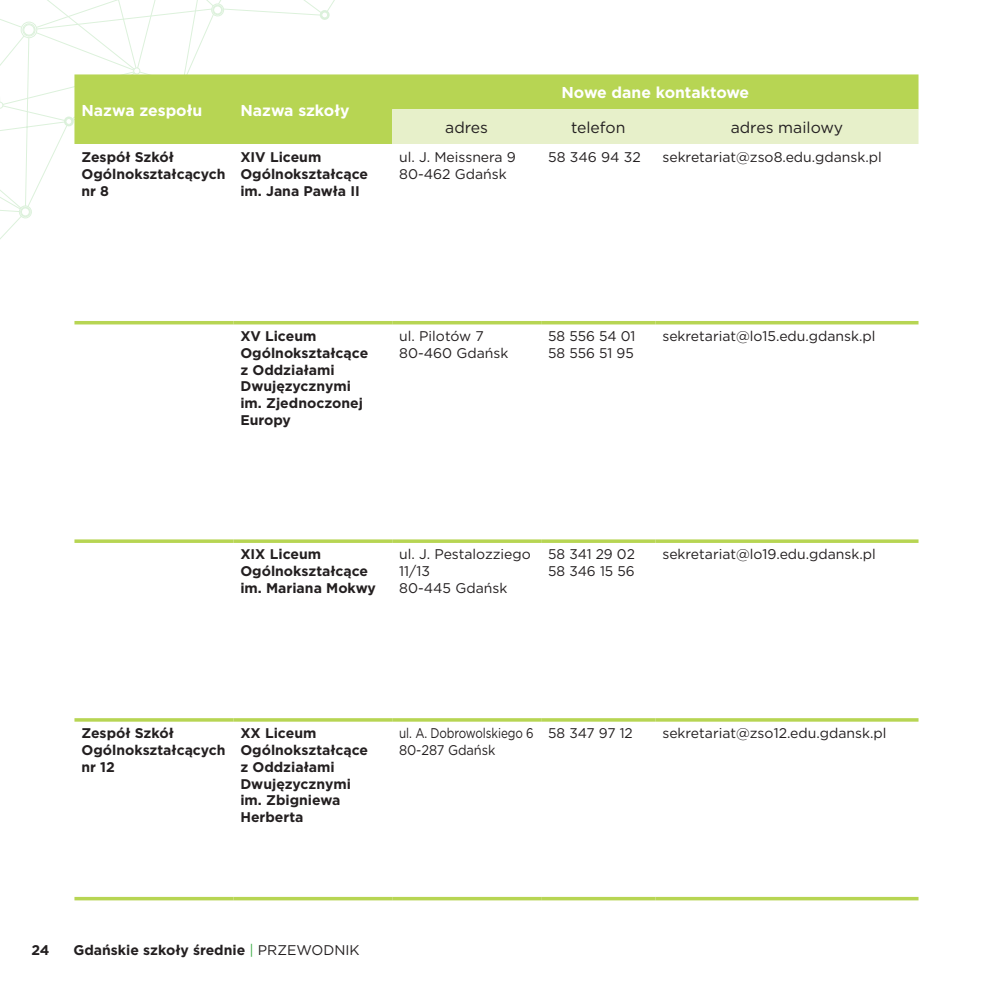
<style>
.page{position:relative;width:993px;height:993px;background:#fff}
.page>*{position:absolute;margin:0;border:0;box-sizing:border-box;transform-origin:0 0}
.t1{font:700 15.75px "Gotham";color:#fff}
.t2{font:15.75px "Gotham";color:#231f20}
.t3{font:700 14px/16.8px "Gotham";color:#231f20}
.t4{font:14px/16.8px "Gotham";color:#231f20}
.t5{font:14px/16.8px "Gotham";color:#231f20;scale:.83 1}
.s1{font-weight:400;color:#40ae49}
.s2{font-weight:400}
</style>
<div class="page">
<svg style="left:0;top:91px;width:67px;height:48px"></svg>
<svg style="left:63px;top:116px;width:11px;height:11px"></svg>
<svg style="left:0;top:101px;width:3px;height:8px"></svg>
<svg style="left:0;top:0;width:335px;height:91px"></svg>
<svg style="left:0;top:205px;width:32px;height:34px"></svg>
<div style="left:74px;top:74px;width:844px;height:70px;background:#b7d553"></div>
<div style="left:392px;top:109px;width:526px;height:35px;background:#e7f0ca"></div>
<hr style="left:74px;top:321px;width:159px;height:3px;background:#b7d553">
<hr style="left:233px;top:321px;width:159px;height:3px;background:#b7d553">
<hr style="left:392px;top:321px;width:149px;height:3px;background:#b7d553">
<hr style="left:541px;top:321px;width:114px;height:3px;background:#b7d553">
<hr style="left:655px;top:321px;width:263px;height:3px;background:#b7d553">
<hr style="left:74px;top:539px;width:159px;height:3px;background:#b7d553">
<hr style="left:233px;top:539px;width:159px;height:3px;background:#b7d553">
<hr style="left:392px;top:539px;width:149px;height:3px;background:#b7d553">
<hr style="left:541px;top:539px;width:114px;height:3px;background:#b7d553">
<hr style="left:655px;top:539px;width:263px;height:3px;background:#b7d553">
<hr style="left:74px;top:718px;width:159px;height:3px;background:#b7d553">
<hr style="left:233px;top:718px;width:159px;height:3px;background:#b7d553">
<hr style="left:392px;top:718px;width:149px;height:3px;background:#b7d553">
<hr style="left:541px;top:718px;width:114px;height:3px;background:#b7d553">
<hr style="left:655px;top:718px;width:263px;height:3px;background:#b7d553">
<svg style="left:74px;top:896px;width:159px;height:4px"></svg>
<svg style="left:233px;top:896px;width:159px;height:4px"></svg>
<svg style="left:392px;top:896px;width:149px;height:4px"></svg>
<svg style="left:541px;top:896px;width:114px;height:4px"></svg>
<svg style="left:655px;top:896px;width:263px;height:4px"></svg>
<p class="t1" style="left:81px;top:99px;width:122px">Nazwa zespołu</p>
<p class="t1" style="left:240px;top:99px;width:111px">Nazwa szkoły</p>
<p class="t1" style="left:561px;top:82px;width:189px">Nowe dane kontaktowe</p>
<p class="t2" style="left:445px;top:117px;width:44px">adres</p>
<p class="t2" style="left:571px;top:117px;width:56px">telefon</p>
<p class="t2" style="left:730px;top:117px;width:114px">adres mailowy</p>
<p class="t3" style="left:81px;top:149px;width:146px">Zespół Szkół<br>Ogólnokształcących nr 8</p>
<p class="t3" style="left:240px;top:149px;width:129px">XIV Liceum<br>Ogólnokształcące im. Jana Pawła II</p>
<p class="t4" style="left:399px;top:148px;width:118px">ul. J. Meissnera 9<br>80-462 Gdańsk</p>
<p class="t4" style="left:548px;top:148px;width:94px">58 346 94 32</p>
<p class="t4" style="left:662px;top:148px;width:221px">sekretariat@zso8.edu.gdansk.pl</p>
<p class="t3" style="left:240px;top:327px;width:129px">XV Liceum<br>Ogólnokształcące z Oddziałami<br>Dwujęzycznymi im. Zjednoczonej<br>Europy</p>
<p class="t4" style="left:399px;top:327px;width:111px">ul. Pilotów 7<br>80-460 Gdańsk</p>
<p class="t4" style="left:548px;top:327px;width:89px">58 556 54 01<br>58 556 51 95</p>
<p class="t4" style="left:662px;top:327px;width:215px">sekretariat@lo15.edu.gdansk.pl</p>
<p class="t3" style="left:240px;top:545px;width:137px">XIX Liceum<br>Ogólnokształcące im. Mariana Mokwy</p>
<p class="t4" style="left:399px;top:545px;width:133px">ul. J. Pestalozziego<br>11/13<br>80-445 Gdańsk</p>
<p class="t4" style="left:548px;top:545px;width:88px">58 341 29 02<br>58 346 15 56</p>
<p class="t4" style="left:662px;top:545px;width:215px">sekretariat@lo19.edu.gdansk.pl</p>
<p class="t3" style="left:81px;top:724px;width:146px">Zespół Szkół<br>Ogólnokształcących nr 12</p>
<p class="t3" style="left:240px;top:724px;width:129px">XX Liceum<br>Ogólnokształcące z Oddziałami<br>Dwujęzycznymi im. Zbigniewa<br>Herberta</p>
<p class="t5" style="left:399px;top:724px;width:163px">ul. A. Dobrowolskiego 6<br>80-287 Gdańsk</p>
<p class="t4" style="left:548px;top:724px;width:86px">58 347 97 12</p>
<p class="t4" style="left:662px;top:724px;width:225px">sekretariat@zso12.edu.gdansk.pl</p>
<p class="t3" style="left:31px;top:940px;width:20px">24</p>
<p class="t3" style="left:73px;top:940px;width:287px">Gdańskie szkoły średnie <span class="s1">|</span> <span class="s2">PRZEWODNIK</span></p>
</div>
